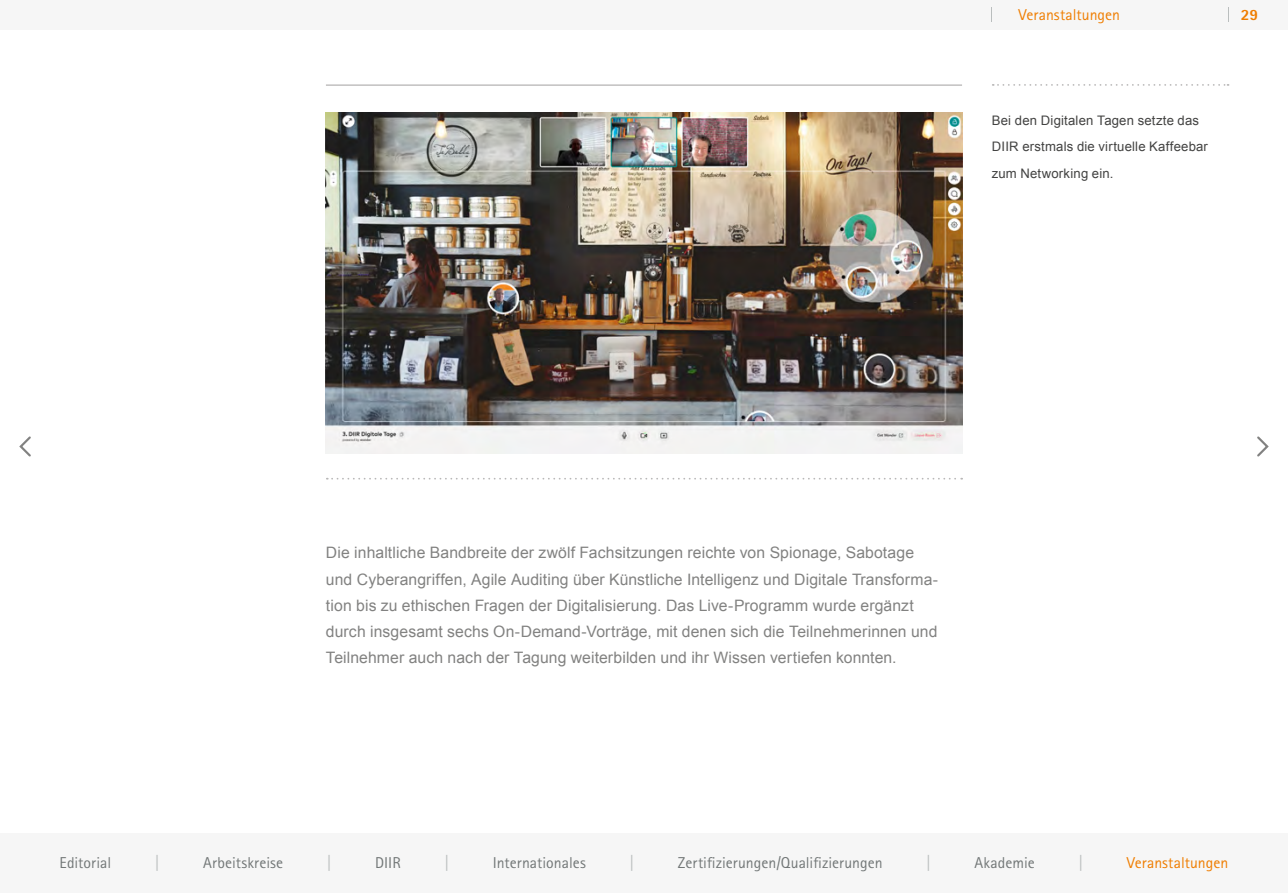
<style>
.page{position:relative;width:1288px;height:893px;background:#fff}
.page>*{position:absolute;margin:0;border:0;box-sizing:border-box;transform-origin:0 0}
.t1{font:15.75px/26.2px "Arial";letter-spacing:.005em;color:#828281}
.t2{font:15.75px "Rotis Sans Serif Pro";letter-spacing:.005em;color:#727777}
.t3{font:15.75px "Rotis Sans Serif Pro";color:#ef7d00}
.t4{font:15.75px "Rotis Sans Serif Pro";color:#babebe}
.t5{font:800 15.75px "Rotis Sans Serif Pro";color:#ef7d00}
.t6{font:13.12px/26.2px "Arial";letter-spacing:.015em;color:#434342}
</style>
<div class="page">
<div style="left:0;top:833px;width:1287px;height:60px;background:#f6f6f6"></div>
<div style="left:0;top:0;width:1287px;height:30px;background:#f6f6f6"></div>
<svg style="left:992px;top:84px;width:236px;height:2px"></svg>
<hr style="left:326px;top:84px;width:636px;height:2px;background:#b8b7b7">
<svg style="left:327px;top:478px;width:635px;height:2px"></svg>
<img style="left:326px;top:112px;width:636px;height:341px">
<svg style="left:1257px;top:436px;width:12px;height:21px"></svg>
<svg style="left:19px;top:436px;width:12px;height:21px"></svg>
<svg style="left:991px;top:7px;width:1px;height:15px"></svg>
<p class="t3" style="left:1018px;top:6px;width:103px">Veranstaltungen</p>
<p class="t5" style="left:1240px;top:5px;width:19px">29</p>
<p class="t6" style="left:991px;top:108px;width:218px">Bei den Digitalen Tagen setzte das<br>DIIR erstmals die virtuelle Kaffeebar zum Networking ein.</p>
<p class="t1" style="left:326px;top:540px;width:613px">Die inhaltliche Bandbreite der zwölf Fachsitzungen reichte von Spionage, Sabotage und Cyberangriffen, Agile Auditing über Künstliche Intelligenz und Digitale Transforma&shy;tion bis zu ethischen Fragen der Digitalisierung. Das Live-Programm wurde ergänzt durch insgesamt sechs On-Demand-Vorträge, mit denen sich die Teilnehmerinnen und Teilnehmer auch nach der Tagung weiterbilden und ihr Wissen vertiefen konnten.</p>
<p class="t2" style="left:60px;top:853px;width:53px">Editorial</p>
<p class="t4" style="left:155px;top:853px;width:6px">|</p>
<p class="t2" style="left:203px;top:853px;width:82px">Arbeitskreise</p>
<p class="t4" style="left:327px;top:853px;width:6px">|</p>
<p class="t2" style="left:375px;top:853px;width:27px">DIIR</p>
<p class="t4" style="left:444px;top:853px;width:6px">|</p>
<p class="t2" style="left:492px;top:853px;width:95px">Internationales</p>
<p class="t4" style="left:630px;top:853px;width:6px">|</p>
<p class="t2" style="left:677px;top:853px;width:206px">Zertifizierungen/Qualifizierungen</p>
<p class="t4" style="left:926px;top:853px;width:6px">|</p>
<p class="t2" style="left:974px;top:853px;width:62px">Akademie</p>
<p class="t4" style="left:1078px;top:853px;width:6px">|</p>
<p class="t3" style="left:1126px;top:853px;width:103px">Veranstaltungen</p>
</div>
